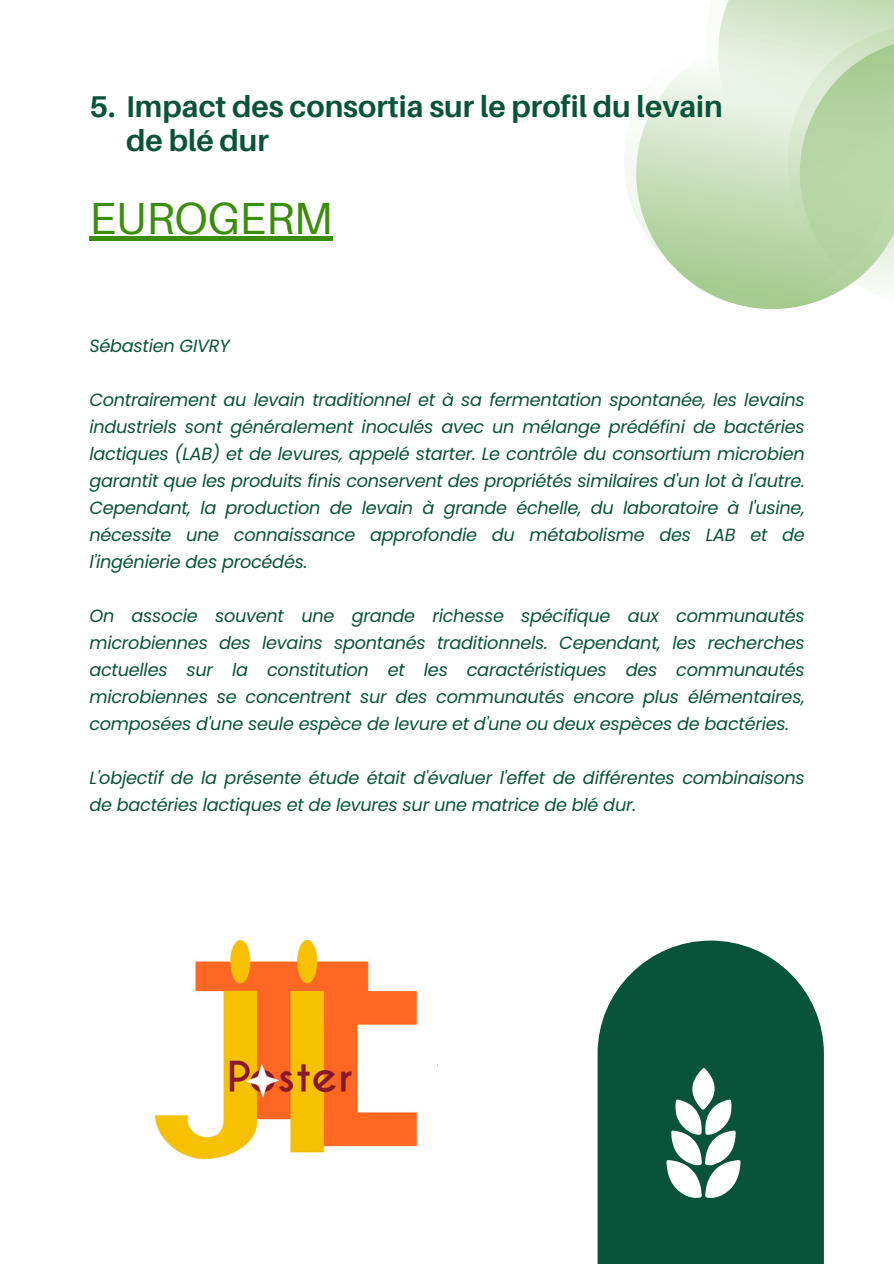
<style>
.page{position:relative;width:894px;height:1264px;background:#fff}
.page>*{position:absolute;margin:0;border:0;box-sizing:border-box;transform-origin:0 0}
.t1{font:45px "Aileron";color:#3a8e0b}
.t2{font:700 30px "Aileron";color:#0a533b}
.t3{font:italic 17.7px/27px "Poppins";letter-spacing:-.015em;color:#0a533b;text-align:justify}
</style>
<div class="page">
<svg style="left:597px;top:940px;width:226px;height:323px;fill:#0a533b"></svg>
<div style="left:608px;top:951px;width:205px;height:312px;background:#0a533b"></div>
<svg style="left:624px;top:67px;width:81px;height:225px"></svg>
<svg style="left:705px;top:0;width:188px;height:309px;background:#c8dfbb"></svg>
<svg style="left:666px;top:1067px;width:74px;height:132px"></svg>
<hr style="left:89px;top:237px;width:244px;height:4px;background:#3a8e0b">
<img style="left:155px;top:940px;width:263px;height:218px">
<h2 class="t2" style="left:89px;top:88px;width:634px">5. Impact des consortia sur le profil du levain</h2>
<h2 class="t2" style="left:126px;top:122px;width:144px">de blé dur</h2>
<h1 class="t1" style="left:89px;top:191px;width:245px">EUROGERM</h1>
<p class="t3" style="left:89px;top:332px;width:142px">Sébastien GIVRY</p>
<p class="t3" style="left:89px;top:386px;width:716px">Contrairement au levain traditionnel et à sa fermentation spontanée, les levains industriels sont généralement inoculés avec un mélange prédéfini de bactéries lactiques (LAB) et de levures, appelé starter. Le contrôle du consortium microbien garantit que les produits finis conservent des propriétés similaires d'un lot à l'autre.<br>Cependant, la production de levain à grande échelle, du laboratoire à l'usine, nécessite une connaissance approfondie du métabolisme des LAB et de l'ingénierie des procédés.</p>
<p class="t3" style="left:89px;top:602px;width:716px">On associe souvent une grande richesse spécifique aux communautés microbiennes des levains spontanés traditionnels. Cependant, les recherches actuelles sur la constitution et les caractéristiques des communautés microbiennes se concentrent sur des communautés encore plus élémentaires, composées d'une seule espèce de levure et d'une ou deux espèces de bactéries.</p>
<p class="t3" style="left:89px;top:764px;width:716px">L'objectif de la présente étude était d'évaluer l'effet de différentes combinaisons de bactéries lactiques et de levures sur une matrice de blé dur.</p>
</div>
